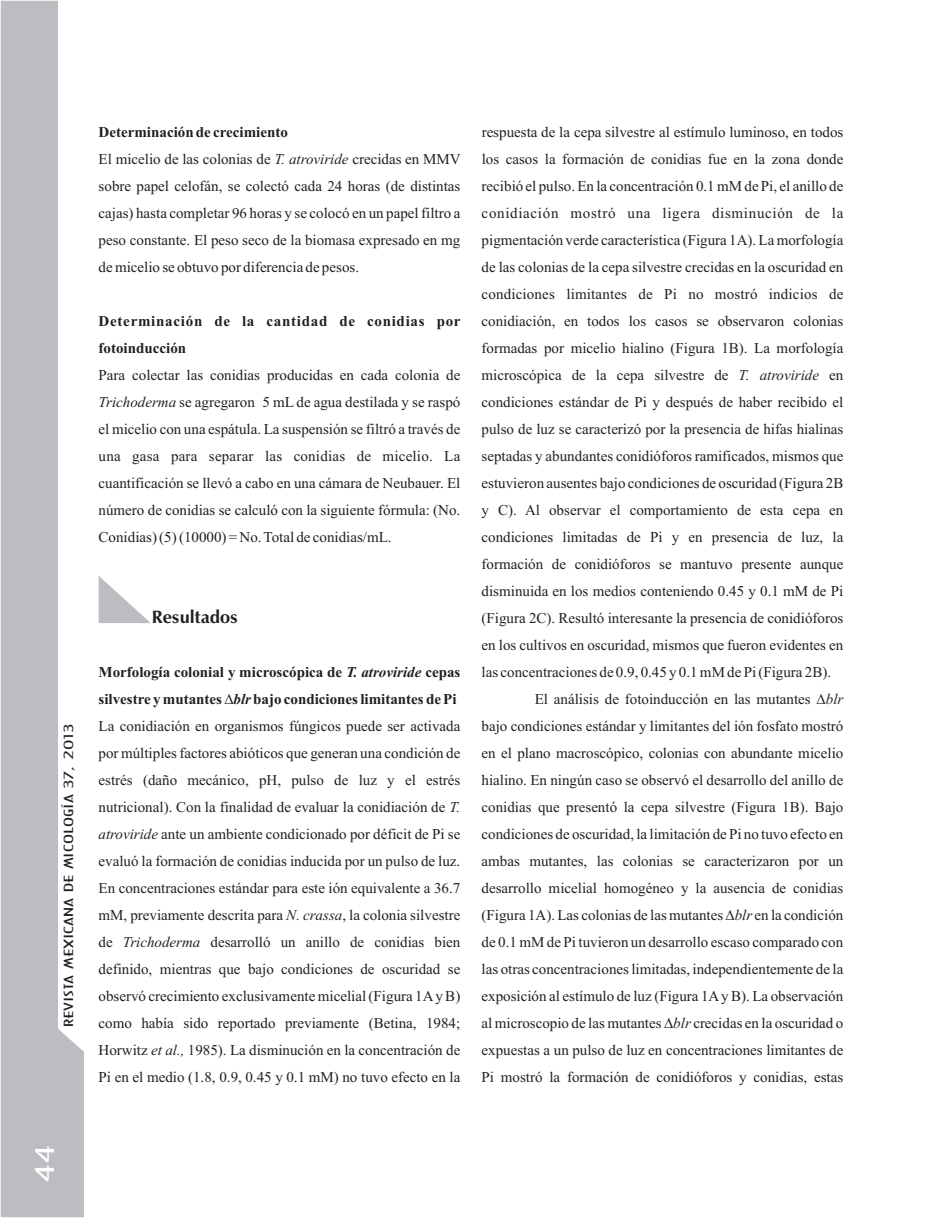
<style>
.page{position:relative;width:942px;height:1218px;background:#fff}
.page>*{position:absolute;margin:0;border:0;box-sizing:border-box;transform-origin:0 0}
.t1{font:24px "Architecture Plain";color:#fff;scale:2 1}
.t2{font:700 18px "Zapf Humanist 601 BT";color:#231f20}
.t3{font:15px/27px "Times New Roman";color:#231f20}
.t4{font:700 15px/27px "Times New Roman";letter-spacing:.05em;color:#231f20}
.t5{font:15px "Times New Roman";letter-spacing:.045em;color:#231f20}
.t6{font:12px "Architecture Plain";color:#231f20;scale:2 1}
.s1{font-weight:700}
.s2{font-style:italic}
.s3{font-weight:700;font-style:italic}
</style>
<div class="page">
<svg style="left:1px;top:1px;width:83px;height:1216px;fill:#bcbdc0"></svg>
<svg style="left:99px;top:576px;width:52px;height:47px"></svg>
<p class="t6" style="left:63px;top:1027px;width:153px;rotate:-90deg">REVISTA MEXICANA DE MICOLOGÍA 37, 2013</p>
<p class="t3" style="left:99px;top:120px;width:363px"><span class="s1">Determinación de crecimiento<br></span>El micelio de las colonias de <span class="s2">T. atroviride</span> crecidas en MMV sobre papel celofán, se colectó cada 24 horas (de distintas cajas) hasta completar 96 horas y se colocó en un papel filtro a peso constante. El peso seco de la biomasa expresado en mg de micelio se obtuvo por diferencia de pesos.</p>
<p class="t4" style="left:99px;top:309px;width:363px">Determinación de la cantidad de conidias por fotoinducción</p>
<p class="t3" style="left:99px;top:363px;width:363px;text-align:justify">Para colectar las conidias producidas en cada colonia de <span class="s2">Trichoderma</span> se agregaron 5 mL de agua destilada y se raspó el micelio con una espátula. La suspensión se filtró a través de una gasa para separar las conidias de micelio. La cuantificación se llevó a cabo en una cámara de Neubauer. El número de conidias se calculó con la siguiente fórmula: (No.<br>Conidias) (5) (10000) = No. Total de conidias/mL.</p>
<p class="t2" style="left:152px;top:609px;width:88px">Resultados</p>
<p class="t3" style="left:99px;top:660px;width:363px"><span class="s1">Morfología colonial y microscópica de</span> <span class="s3">T. atroviride</span> <span class="s1">cepas silvestre y mutantes</span> <span class="s3">blr</span> <span class="s1">bajo condiciones limitantes de Pi </span>La conidiación en organismos fúngicos puede ser activada por múltiples factores abióticos que generan una condición de estrés (daño mecánico, pH, pulso de luz y el estrés nutricional). Con la finalidad de evaluar la conidiación de <span class="s2">T. atroviride</span> ante un ambiente condicionado por déficit de Pi se evaluó la formación de conidias inducida por un pulso de luz.<br>En concentraciones estándar para este ión equivalente a 36.7 mM, previamente descrita para <span class="s2">N. crassa</span>, la colonia silvestre de <span class="s2">Trichoderma</span> desarrolló un anillo de conidias bien definido, mientras que bajo condiciones de oscuridad se observó crecimiento exclusivamente micelial (Figura 1Ay B) como había sido reportado previamente (Betina, 1984; Horwitz <span class="s2">et al.,</span> 1985). La disminución en la concentración de Pi en el medio (1.8, 0.9, 0.45 y 0.1 mM) no tuvo efecto en la</p>
<p class="t3" style="left:481px;top:120px;width:363px">respuesta de la cepa silvestre al estímulo luminoso, en todos</p>
<p class="t3" style="left:481px;top:147px;width:363px">los casos la formación de conidias fue en la zona donde</p>
<p class="t3" style="left:481px;top:174px;width:363px">recibió el pulso. En la concentración 0.1 mM de Pi, el anillo de</p>
<p class="t5" style="left:481px;top:207px;width:363px">conidiación mostró una ligera disminución de la</p>
<p class="t3" style="left:481px;top:228px;width:363px">pigmentación verde característica (Figura 1A). La morfología</p>
<p class="t3" style="left:481px;top:255px;width:363px">de las colonias de la cepa silvestre crecidas en la oscuridad en</p>
<p class="t3" style="left:481px;top:282px;width:363px">condiciones limitantes de Pi no mostró indicios de</p>
<p class="t3" style="left:481px;top:309px;width:363px">conidiación, en todos los casos se observaron colonias</p>
<p class="t3" style="left:481px;top:336px;width:363px">formadas por micelio hialino (Figura 1B). La morfología</p>
<p class="t3" style="left:481px;top:363px;width:363px">microscópica de la cepa silvestre de <span class="s2">T. atroviride</span> en</p>
<p class="t3" style="left:481px;top:390px;width:363px">condiciones estándar de Pi y después de haber recibido el</p>
<p class="t3" style="left:481px;top:417px;width:363px">pulso de luz se caracterizó por la presencia de hifas hialinas</p>
<p class="t3" style="left:481px;top:444px;width:363px">septadas y abundantes conidióforos ramificados, mismos que</p>
<p class="t3" style="left:481px;top:471px;width:363px">estuvieron ausentes bajo condiciones de oscuridad (Figura 2B</p>
<p class="t3" style="left:481px;top:498px;width:363px">y C). Al observar el comportamiento de esta cepa en</p>
<p class="t3" style="left:481px;top:525px;width:363px">condiciones limitadas de Pi y en presencia de luz, la</p>
<p class="t3" style="left:481px;top:552px;width:363px">formación de conidióforos se mantuvo presente aunque</p>
<p class="t3" style="left:481px;top:579px;width:363px">disminuida en los medios conteniendo 0.45 y 0.1 mM de Pi</p>
<p class="t3" style="left:481px;top:606px;width:363px">(Figura 2C). Resultó interesante la presencia de conidióforos</p>
<p class="t3" style="left:481px;top:633px;width:363px">en los cultivos en oscuridad, mismos que fueron evidentes en</p>
<p class="t3" style="left:481px;top:660px;width:351px">las concentraciones de 0.9, 0.45 y 0.1 mM de Pi (Figura 2B).</p>
<p class="t3" style="left:534px;top:687px;width:310px">El análisis de fotoinducción en las mutantes <span class="s2">blr</span></p>
<p class="t3" style="left:481px;top:714px;width:363px">bajo condiciones estándar y limitantes del ión fosfato mostró</p>
<p class="t3" style="left:481px;top:741px;width:363px">en el plano macroscópico, colonias con abundante micelio</p>
<p class="t3" style="left:481px;top:768px;width:363px">hialino. En ningún caso se observó el desarrollo del anillo de</p>
<p class="t3" style="left:481px;top:795px;width:363px">conidias que presentó la cepa silvestre (Figura 1B). Bajo</p>
<p class="t3" style="left:481px;top:822px;width:363px">condiciones de oscuridad, la limitación de Pi no tuvo efecto en</p>
<p class="t3" style="left:481px;top:849px;width:363px">ambas mutantes, las colonias se caracterizaron por un</p>
<p class="t3" style="left:481px;top:876px;width:363px">desarrollo micelial homogéneo y la ausencia de conidias</p>
<p class="t3" style="left:481px;top:903px;width:363px">(Figura 1A). Las colonias de las mutantes <span class="s2">blr</span> en la condición</p>
<p class="t3" style="left:481px;top:930px;width:363px">de 0.1 mM de Pi tuvieron un desarrollo escaso comparado con</p>
<p class="t3" style="left:481px;top:957px;width:363px">las otras concentraciones limitadas, independientemente de la</p>
<p class="t3" style="left:481px;top:984px;width:363px">exposición al estímulo de luz (Figura 1Ay B). La observación</p>
<p class="t3" style="left:481px;top:1011px;width:363px">al microscopio de las mutantes <span class="s2">blr</span> crecidas en la oscuridad o</p>
<p class="t3" style="left:481px;top:1038px;width:363px">expuestas a un pulso de luz en concentraciones limitantes de</p>
<p class="t3" style="left:481px;top:1065px;width:363px">Pi mostró la formación de conidióforos y conidias, estas</p>
<h1 class="t1" style="left:34px;top:1183px;width:20px;rotate:-90deg">44</h1>
</div>
